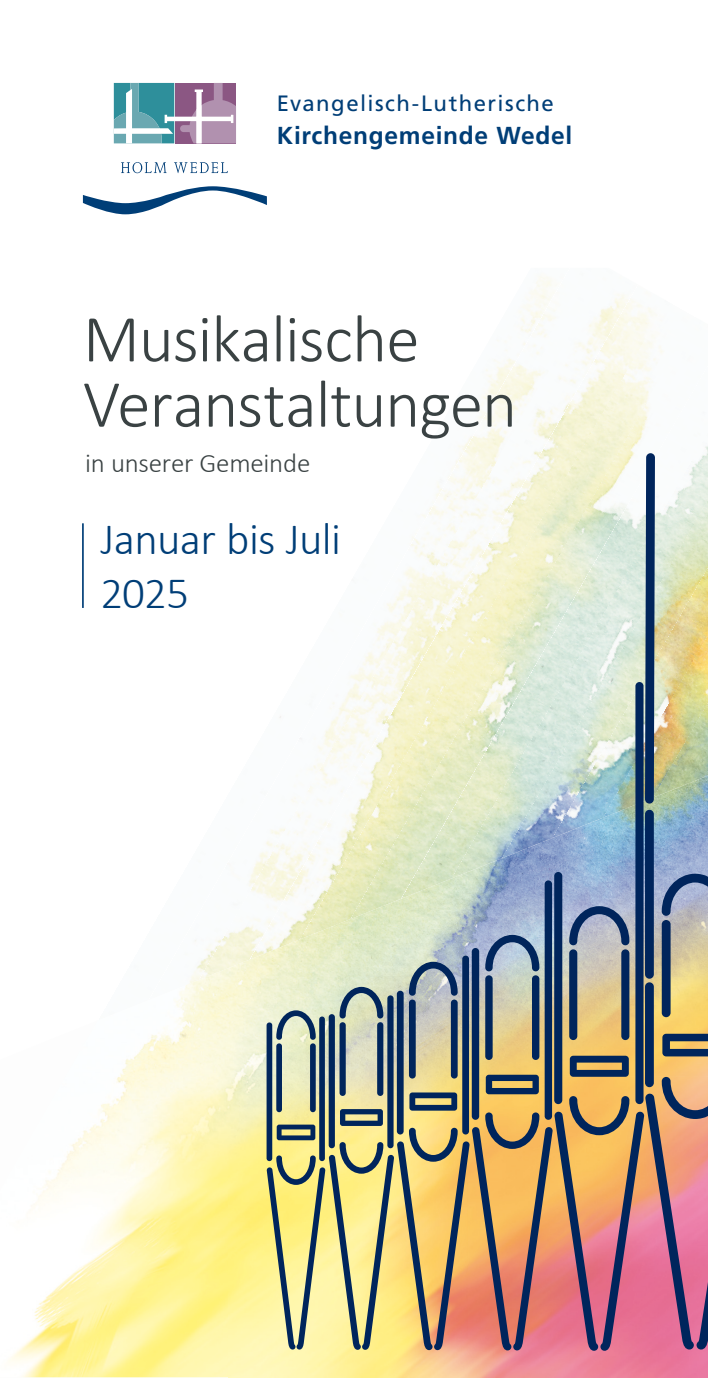
<style>
.page{position:relative;width:708px;height:1378px;background:#fff}
.page>*{position:absolute;margin:0;border:0;box-sizing:border-box;transform-origin:0 0}
.t1{font:300 67.5px/65.2px "Calibri";letter-spacing:-.015em;color:#3a4243}
.t2{font:300 45px/54px "Calibri";letter-spacing:-.015em;color:#003e77}
.t3{font:300 27px "Calibri";letter-spacing:-.01em;color:#3a4243}
.t4{font:700 24.53px "Frutiger";letter-spacing:.03em;color:#003e77}
.t5{font:22.28px "Frutiger";letter-spacing:.065em;color:#003e77}
</style>
<div class="page">
<img style="left:166px;top:1377px;width:68px;height:1px">
<img style="left:249px;top:284px;width:384px;height:658px">
<img style="left:300px;top:301px;width:357px;height:573px">
<img style="left:350px;top:317px;width:314px;height:557px">
<img style="left:400px;top:364px;width:264px;height:510px">
<img style="left:451px;top:432px;width:257px;height:442px">
<img style="left:502px;top:499px;width:206px;height:343px">
<img style="left:552px;top:567px;width:156px;height:241px">
<img style="left:603px;top:635px;width:105px;height:173px">
<img style="left:655px;top:702px;width:53px;height:73px">
<svg style="left:704px;top:770px;width:4px;height:5px"></svg>
<img style="left:8px;top:1177px;width:221px;height:200px">
<img style="left:229px;top:1143px;width:479px;height:234px">
<img style="left:75px;top:1077px;width:192px;height:66px">
<img style="left:120px;top:1010px;width:147px;height:67px">
<img style="left:175px;top:976px;width:92px;height:34px">
<img style="left:208px;top:942px;width:59px;height:34px">
<img style="left:457px;top:842px;width:251px;height:32px">
<img style="left:541px;top:808px;width:167px;height:34px">
<img style="left:624px;top:775px;width:84px;height:34px">
<div style="left:635px;top:682px;width:8px;height:422px;background:#00255c;border-radius:4px"></div>
<img style="left:267px;top:874px;width:441px;height:476px">
<div style="left:645px;top:810px;width:9px;height:168px;background:#00255c;border-radius:4px"></div>
<svg style="left:645px;top:453px;width:10px;height:350px;background:#1a3c69"></svg>
<div style="left:662px;top:920px;width:9px;height:97px;background:#00255c;border-radius:4px"></div>
<svg style="left:114px;top:83px;width:122px;height:60px;background:#8a9aae"></svg>
<svg style="left:83px;top:186px;width:184px;height:28px"></svg>
<svg style="left:121px;top:162px;width:46px;height:11px"></svg>
<svg style="left:174px;top:162px;width:54px;height:11px"></svg>
<hr style="left:82px;top:523px;width:2px;height:85px;background:#003e77">
<p class="t5" style="left:277px;top:90px;width:278px">Evangelisch-Lutherische</p>
<p class="t4" style="left:277px;top:121px;width:297px">Kirchengemeinde Wedel</p>
<p class="t1" style="left:83px;top:305px;width:436px">Musikalische<br>Veranstaltungen</p>
<p class="t3" style="left:85px;top:446px;width:227px">in unserer Gemeinde</p>
<p class="t2" style="left:100px;top:511px;width:242px">Januar bis Juli<br>2025</p>
</div>
